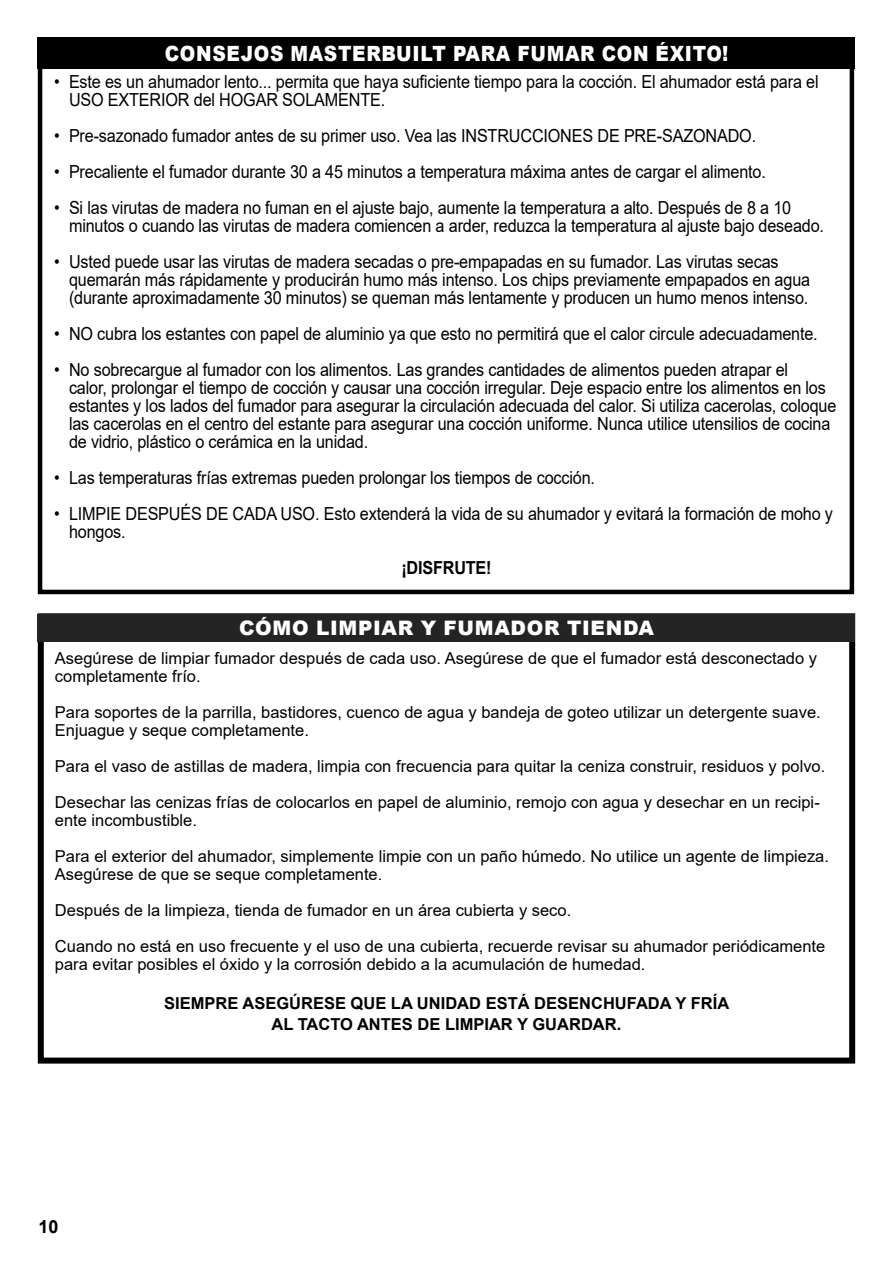
<style>
.page{position:relative;width:893px;height:1263px;background:#fff}
.page>*{position:absolute;margin:0;border:0;box-sizing:border-box;transform-origin:0 0}
.t1{font:900 21px "Arial";letter-spacing:.035em;color:#fff;scale:.89 1}
.t2{font:900 19.95px "Arial";letter-spacing:.035em;color:#fff}
.t3{font:18px/18px "Arial";letter-spacing:-.01em;color:#000;scale:.9 1}
.t4{font:700 18px "Arial";letter-spacing:-.01em;color:#000;scale:.9 1}
.t5{font:700 18px "Arial";letter-spacing:-.01em;color:#000}
.t6{font:16.5px/36px "Arial";color:#000}
.t7{font:700 16.5px/21px "Arial";color:#000;text-align:center}
</style>
<div class="page">
<div style="left:38px;top:38px;width:816px;height:556px;border:4px solid #000"></div>
<div style="left:38px;top:38px;width:817px;height:31px;background:#000"></div>
<div style="left:38px;top:613px;width:817px;height:450px;border:6px solid #000"></div>
<div style="left:38px;top:614px;width:817px;height:27px;background:#242425"></div>
<p class="t1" style="left:165px;top:38px;width:635px">CONSEJOS MASTERBUILT PARA FUMAR CON ÉXITO!</p>
<p class="t3" style="left:69px;top:72px;width:834px;text-indent:-15px">• Este es un ahumador lento... permita que haya suficiente tiempo para la cocción. El ahumador está para el<br>USO EXTERIOR del HOGAR SOLAMENTE.</p>
<p class="t3" style="left:54px;top:126px;width:782px">• Pre-sazonado fumador antes de su primer uso. Vea las INSTRUCCIONES DE PRE-SAZONADO.</p>
<p class="t3" style="left:54px;top:162px;width:792px">• Precaliente el fumador durante 30 a 45 minutos a temperatura máxima antes de cargar el alimento.</p>
<p class="t3" style="left:69px;top:198px;width:840px;text-indent:-15px">• Si las virutas de madera no fuman en el ajuste bajo, aumente la temperatura a alto. Después de 8 a 10 minutos o cuando las virutas de madera comiencen a arder, reduzca la temperatura al ajuste bajo deseado.</p>
<p class="t3" style="left:69px;top:252px;width:825px;text-indent:-15px">• Usted puede usar las virutas de madera secadas o pre-empapadas en su fumador. Las virutas secas quemarán más rápidamente y producirán humo más intenso. Los chips previamente empapados en agua (durante aproximadamente 30 minutos) se queman más lentamente y producen un humo menos intenso.</p>
<p class="t3" style="left:54px;top:324px;width:850px">• NO cubra los estantes con papel de aluminio ya que esto no permitirá que el calor circule adecuadamente.</p>
<p class="t3" style="left:69px;top:360px;width:854px;text-indent:-15px">• No sobrecargue al fumador con los alimentos. Las grandes cantidades de alimentos pueden atrapar el<br>calor, prolongar el tiempo de cocción y causar una cocción irregular. Deje espacio entre los alimentos en los estantes y los lados del fumador para asegurar la circulación adecuada del calor. Si utiliza cacerolas, coloque las cacerolas en el centro del estante para asegurar una cocción uniforme. Nunca utilice utensilios de cocina de vidrio, plástico o cerámica en la unidad.</p>
<p class="t3" style="left:54px;top:468px;width:603px">• Las temperaturas frías extremas pueden prolongar los tiempos de cocción.</p>
<p class="t3" style="left:69px;top:504px;width:850px;text-indent:-15px">• LIMPIE DESPUÉS DE CADA USO. Esto extenderá la vida de su ahumador y evitará la formación de moho y hongos.</p>
<p class="t4" style="left:401px;top:555px;width:102px">¡DISFRUTE!</p>
<p class="t2" style="left:239px;top:613px;width:416px">CÓMO LIMPIAR Y FUMADOR TIENDA</p>
<p class="t6" style="left:55px;top:649px;width:764px;line-height:18px">Asegúrese de limpiar fumador después de cada uso. Asegúrese de que el fumador está desconectado y completamente frío.</p>
<p class="t6" style="left:55px;top:703px;width:767px;line-height:18px">Para soportes de la parrilla, bastidores, cuenco de agua y bandeja de goteo utilizar un detergente suave.<br>Enjuague y seque completamente.</p>
<p class="t6" style="left:55px;top:748px;width:772px">Para el vaso de astillas de madera, limpia con frecuencia para quitar la ceniza construir, residuos y polvo.<br>Desechar las cenizas frías de colocarlos en papel de aluminio, remojo con agua y desechar en un recipi-</p>
<p class="t6" style="left:55px;top:802px;width:776px">ente incombustible.<br>Para el exterior del ahumador, simplemente limpie con un paño húmedo. No utilice un agente de limpieza.</p>
<p class="t6" style="left:55px;top:856px;width:772px">Asegúrese de que se seque completamente.<br>Después de la limpieza, tienda de fumador en un área cubierta y seco.<br>Cuando no está en uso frecuente y el uso de una cubierta, recuerde revisar su ahumador periódicamente</p>
<p class="t6" style="left:55px;top:946px;width:592px">para evitar posibles el óxido y la corrosión debido a la acumulación de humedad.</p>
<p class="t7" style="left:164px;top:993px;width:567px">SIEMPRE ASEGÚRESE QUE LA UNIDAD ESTÁ DESENCHUFADA Y FRÍA<br>AL TACTO ANTES DE LIMPIAR Y GUARDAR.</p>
<p class="t5" style="left:39px;top:1214px;width:22px">10</p>
</div>
